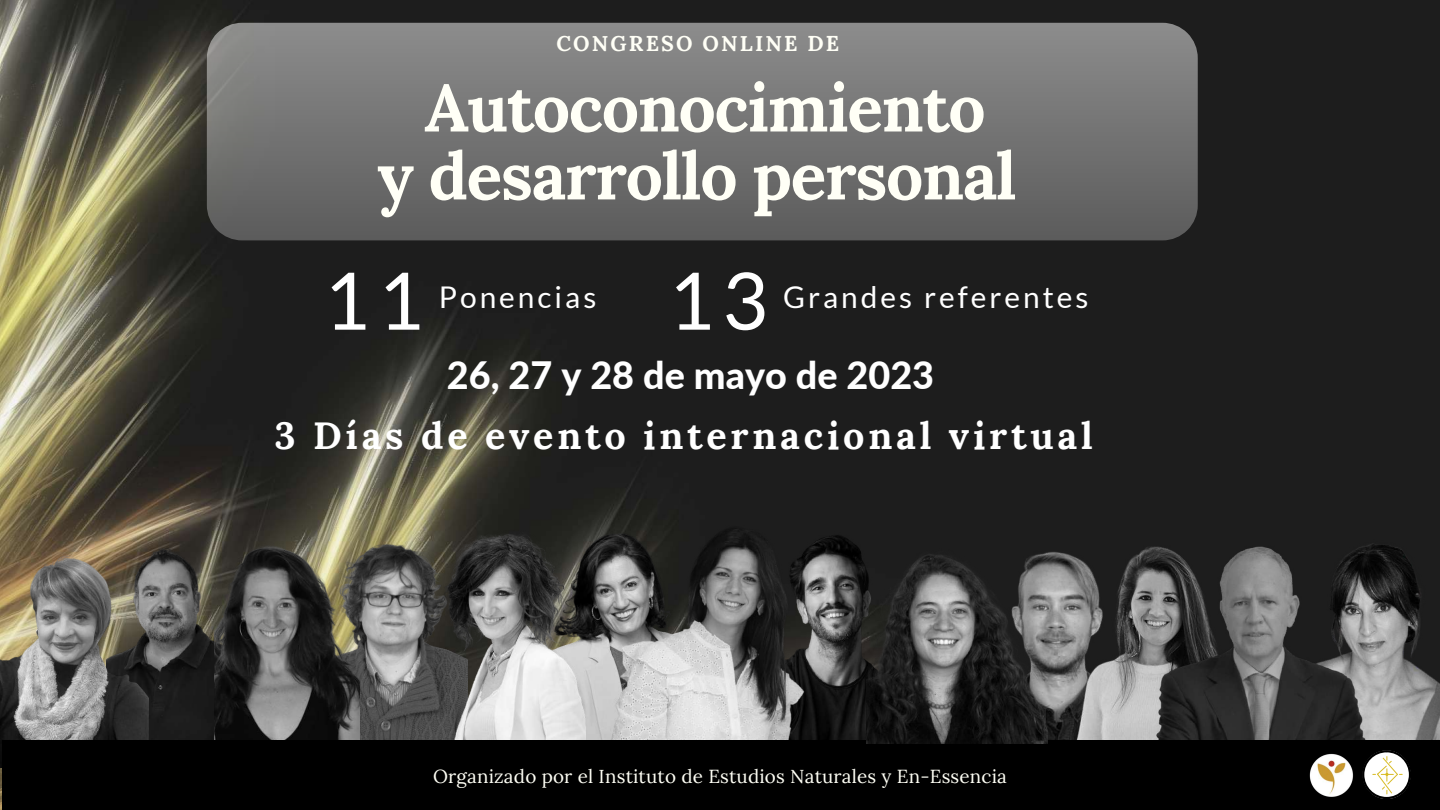
<style>
.page{position:relative;width:1440px;height:810px;background:#fff}
.page>*{position:absolute;margin:0;border:0;box-sizing:border-box;transform-origin:0 0}
.t1{font:79.3px "Lato";color:#fff}
.t2{font:700 66px/67.9px "Lora";letter-spacing:-.02em;color:#fffff6;text-align:center}
.t3{font:700 37.7px "Lora";letter-spacing:.1em;color:#fff}
.t4{font:800 37.7px "Lato";color:#fff}
.t5{font:29.9px "Lato";letter-spacing:.1em;color:#fff}
.t6{font:700 21.4px "Lora";letter-spacing:.1em;color:#fffff6}
.t7{font:18.8px "Lora";letter-spacing:.01em;color:#fffff6}
</style>
<div class="page">
<img style="left:0;top:0;width:1440px;height:810px">
<img style="left:1048px;top:536px;width:14px;height:204px">
<img style="left:1062px;top:509px;width:167px;height:231px">
<img style="left:1300px;top:512px;width:140px;height:228px">
<img style="left:1156px;top:539px;width:212px;height:201px">
<img style="left:586px;top:530px;width:20px;height:210px">
<img style="left:809px;top:531px;width:119px;height:209px">
<img style="left:606px;top:476px;width:203px;height:264px">
<img style="left:355px;top:530px;width:82px;height:210px">
<img style="left:107px;top:480px;width:248px;height:260px">
<img style="left:0;top:509px;width:149px;height:258px">
<img style="left:437px;top:485px;width:149px;height:255px">
<img style="left:214px;top:536px;width:146px;height:204px">
<div style="left:2px;top:740px;width:1438px;height:70px;background:#000"></div>
<svg style="left:207px;top:23px;width:991px;height:217px;background:#737373"></svg>
<img style="left:1309px;top:753px;width:44px;height:44px">
<svg style="left:1362px;top:750px;width:49px;height:49px"></svg>
<img style="left:866px;top:534px;width:182px;height:210px">
<p class="t6" style="left:556px;top:30px;width:284px">CONGRESO ONLINE DE</p>
<h2 class="t2" style="left:377px;top:73px;width:641px">Autoconocimiento<br>y desarrollo personal</h2>
<h1 class="t1" style="left:324px;top:251px;width:101px">11</h1>
<h3 class="t5" style="left:439px;top:279px;width:159px">Ponencias</h3>
<h1 class="t1" style="left:668px;top:251px;width:101px">13</h1>
<h3 class="t5" style="left:783px;top:279px;width:307px">Grandes referentes</h3>
<h3 class="t4" style="left:447px;top:352px;width:489px">26, 27 y 28 de mayo de 2023</h3>
<h3 class="t3" style="left:275px;top:411px;width:820px">3 Días de evento internacional virtual</h3>
<p class="t7" style="left:433px;top:764px;width:575px">Organizado por el Instituto de Estudios Naturales y En-Essencia</p>
</div>
